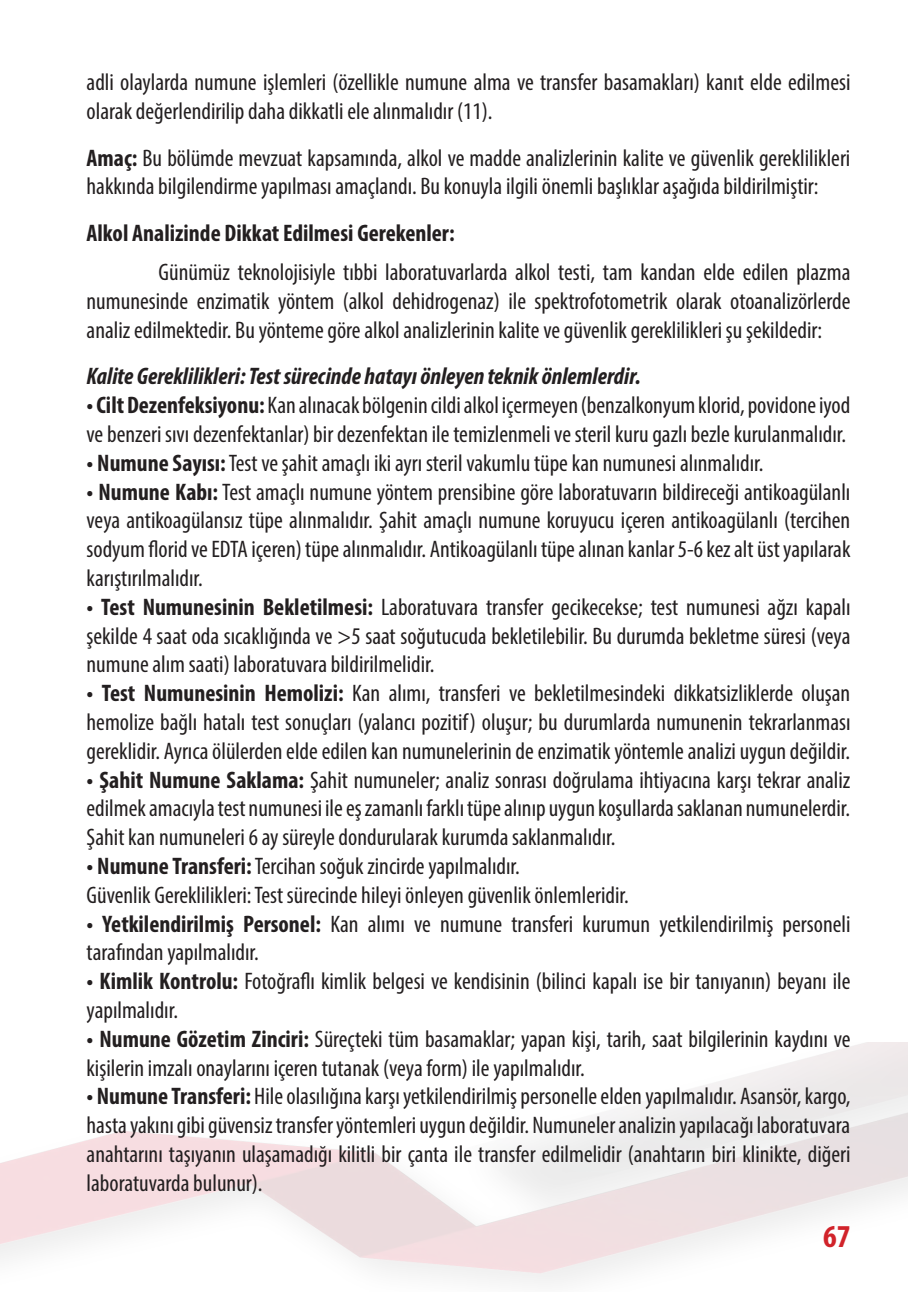
<style>
.page{position:relative;width:908px;height:1304px;background:#fff}
.page>*{position:absolute;margin:0;border:0;box-sizing:border-box;transform-origin:0 0}
.t1{font:700 condensed 32px "Myriad Pro";color:#d1232a}
.t2{font:condensed 24px/28.8px "Myriad Pro";color:#231f20}
.t3{font:italic 700 condensed 24px "Myriad Pro";color:#231f20}
.t4{font:700 condensed 24px "Myriad Pro";color:#231f20}
.s1{font-weight:700}
</style>
<div class="page">
<p class="t2" style="left:87px;top:67px;width:765px">adli olaylarda numune işlemleri (özellikle numune alma ve transfer basamakları) kanıt elde edilmesi olarak değerlendirilip daha dikkatli ele alınmalıdır (11).</p>
<p class="t2" style="left:87px;top:143px;width:765px"><span class="s1">Amaç:</span> Bu bölümde mevzuat kapsamında, alkol ve madde analizlerinin kalite ve güvenlik gereklilikleri hakkında bilgilendirme yapılması amaçlandı. Bu konuyla ilgili önemli başlıklar aşağıda bildirilmiştir:</p>
<p class="t4" style="left:87px;top:218px;width:369px">Alkol Analizinde Dikkat Edilmesi Gerekenler:</p>
<p class="t2" style="left:87px;top:257px;width:765px;text-align:justify;text-indent:72px">Günümüz teknolojisiyle tıbbi laboratuvarlarda alkol testi, tam kandan elde edilen plazma numunesinde enzimatik yöntem (alkol dehidrogenaz) ile spektrofotometrik olarak otoanalizörlerde analiz edilmektedir. Bu yönteme göre alkol analizlerinin kalite ve güvenlik gereklilikleri şu şekildedir:</p>
<p class="t3" style="left:87px;top:361px;width:555px">Kalite Gereklilikleri: Test sürecinde hatayı önleyen teknik önlemlerdir.</p>
<p class="t2" style="left:87px;top:391px;width:765px"><span class="s1">• Cilt Dezenfeksiyonu:</span> Kan alınacak bölgenin cildi alkol içermeyen (benzalkonyum klorid, povidone iyod ve benzeri sıvı dezenfektanlar) bir dezenfektan ile temizlenmeli ve steril kuru gazlı bezle kurulanmalıdır.</p>
<p class="t2" style="left:87px;top:448px;width:678px"><span class="s1">• Numune Sayısı:</span> Test ve şahit amaçlı iki ayrı steril vakumlu tüpe kan numunesi alınmalıdır.</p>
<p class="t2" style="left:87px;top:477px;width:765px;text-align:justify"><span class="s1">• Numune Kabı:</span> Test amaçlı numune yöntem prensibine göre laboratuvarın bildireceği antikoagülanlı veya antikoagülansız tüpe alınmalıdır. Şahit amaçlı numune koruyucu içeren antikoagülanlı (tercihen sodyum florid ve EDTA içeren) tüpe alınmalıdır. Antikoagülanlı tüpe alınan kanlar 5-6 kez alt üst yapılarak karıştırılmalıdır.</p>
<p class="t2" style="left:87px;top:592px;width:765px;text-align:justify"><span class="s1">• Test Numunesinin Bekletilmesi:</span> Laboratuvara transfer gecikecekse; test numunesi ağzı kapalı şekilde 4 saat oda sıcaklığında ve &gt;5 saat soğutucuda bekletilebilir. Bu durumda bekletme süresi (veya numune alım saati) laboratuvara bildirilmelidir.</p>
<p class="t2" style="left:87px;top:679px;width:765px;text-align:justify"><span class="s1">• Test Numunesinin Hemolizi:</span> Kan alımı, transferi ve bekletilmesindeki dikkatsizliklerde oluşan hemolize bağlı hatalı test sonuçları (yalancı pozitif) oluşur; bu durumlarda numunenin tekrarlanması gereklidir. Ayrıca ölülerden elde edilen kan numunelerinin de enzimatik yöntemle analizi uygun değildir.</p>
<p class="t2" style="left:87px;top:765px;width:765px;text-align:justify"><span class="s1">• Şahit Numune Saklama:</span> Şahit numuneler; analiz sonrası doğrulama ihtiyacına karşı tekrar analiz edilmek amacıyla test numunesi ile eş zamanlı farklı tüpe alınıp uygun koşullarda saklanan numunelerdir.<br>Şahit kan numuneleri 6 ay süreyle dondurularak kurumda saklanmalıdır.</p>
<p class="t2" style="left:87px;top:851px;width:543px"><span class="s1">• Numune Transferi:</span> Tercihan soğuk zincirde yapılmalıdır.<br>Güvenlik Gereklilikleri: Test sürecinde hileyi önleyen güvenlik önlemleridir.</p>
<p class="t2" style="left:87px;top:909px;width:765px"><span class="s1">• Yetkilendirilmiş Personel:</span> Kan alımı ve numune transferi kurumun yetkilendirilmiş personeli tarafından yapılmalıdır.</p>
<p class="t2" style="left:87px;top:967px;width:765px"><span class="s1">• Kimlik Kontrolu:</span> Fotoğraflı kimlik belgesi ve kendisinin (bilinci kapalı ise bir tanıyanın) beyanı ile yapılmalıdır.</p>
<p class="t2" style="left:87px;top:1024px;width:765px"><span class="s1">• Numune Gözetim Zinciri:</span> Süreçteki tüm basamaklar; yapan kişi, tarih, saat bilgilerinin kaydını ve kişilerin imzalı onaylarını içeren tutanak (veya form) ile yapılmalıdır.</p>
<p class="t2" style="left:87px;top:1082px;width:765px;text-align:justify"><span class="s1">• Numune Transferi:</span> Hile olasılığına karşı yetkilendirilmiş personelle elden yapılmalıdır. Asansör, kargo, hasta yakını gibi güvensiz transfer yöntemleri uygun değildir. Numuneler analizin yapılacağı laboratuvara anahtarını taşıyanın ulaşamadığı kilitli bir çanta ile transfer edilmelidir (anahtarın biri klinikte, diğeri laboratuvarda bulunur).</p>
<h1 class="t1" style="left:822px;top:1216px;width:29px">67</h1>
</div>
